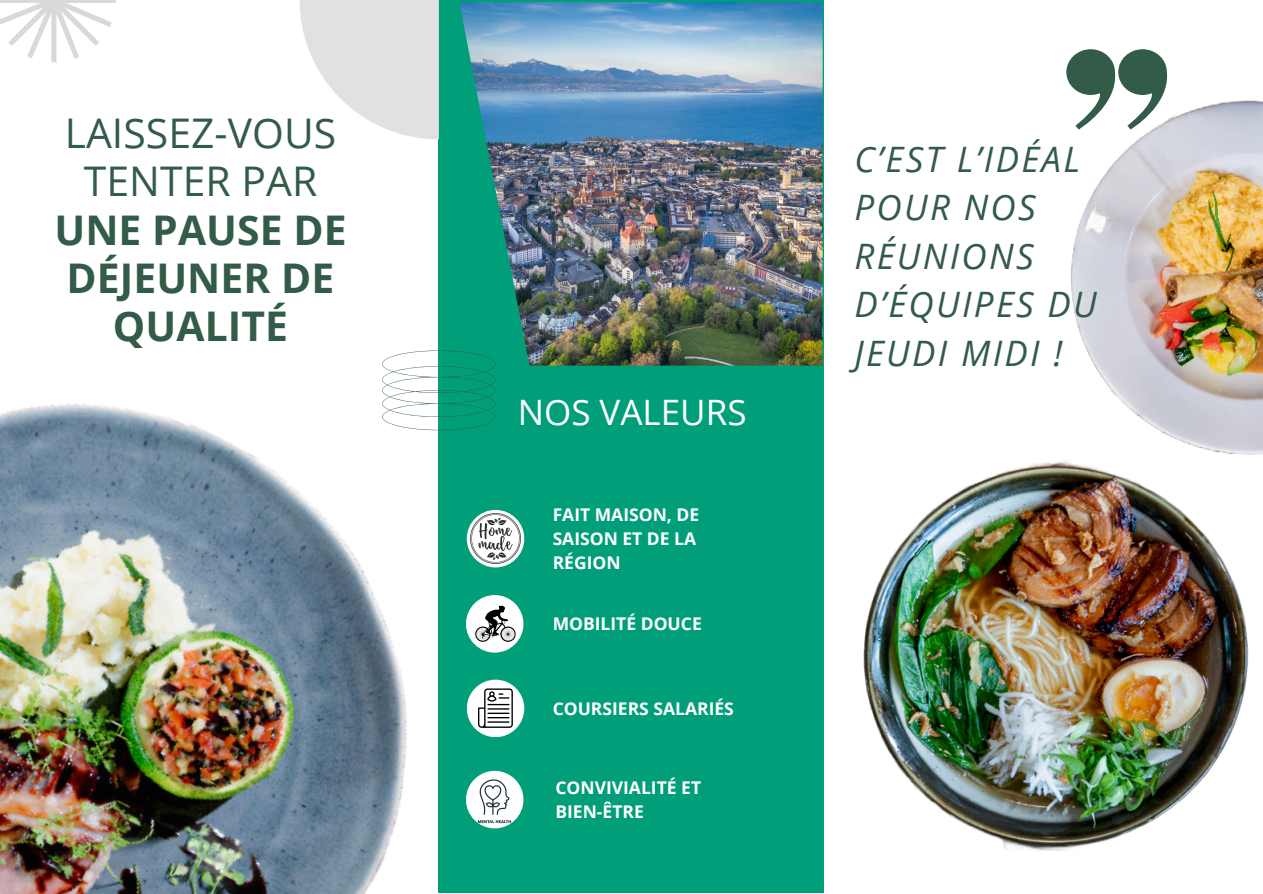
<style>
.page{position:relative;width:1263px;height:894px;background:#fff}
.page>*{position:absolute;margin:0;border:0;box-sizing:border-box;transform-origin:0 0}
.t1{font:700 40.8px/48.3px "Open Sans";letter-spacing:.005em;color:#325b48;text-align:center}
.t2{font:italic 34.95px/48.3px "Open Sans";letter-spacing:.065em;color:#325b48}
.t3{font:34.95px "Open Sans";color:#fff}
.t4{font:700 17.55px/23.7px "Open Sans";color:#fff}
.s1{font-weight:400}
</style>
<div class="page">
<img style="left:1071px;top:100px;width:192px;height:236px">
<img style="left:459px;top:2px;width:364px;height:334px">
<svg style="left:0;top:0;width:116px;height:62px"></svg>
<svg style="left:300px;top:0;width:139px;height:108px"></svg>
<svg style="left:1066px;top:49px;width:104px;height:80px"></svg>
<img style="left:0;top:108px;width:793px;height:785px">
<img style="left:792px;top:336px;width:471px;height:557px">
<p class="t1" style="left:54px;top:108px;width:294px"><span class="s1">LAISSEZ-VOUS<br>TENTER PAR<br></span>UNE PAUSE DE<br>DÉJEUNER DE<br>QUALITÉ</p>
<h1 class="t3" style="left:518px;top:387px;width:230px">NOS VALEURS</h1>
<p class="t4" style="left:553px;top:502px;width:148px">FAIT MAISON, DE<br>SAISON ET DE LA<br>RÉGION</p>
<p class="t4" style="left:553px;top:611px;width:151px">MOBILITÉ DOUCE</p>
<p class="t4" style="left:553px;top:695px;width:183px">COURSIERS SALARIÉS</p>
<p class="t4" style="left:555px;top:775px;width:147px">CONVIVIALITÉ ET<br>BIEN-ÊTRE</p>
<p class="t2" style="left:854px;top:134px;width:244px">C’EST L’IDÉAL<br>POUR NOS<br>RÉUNIONS<br>D’ÉQUIPES DU<br>JEUDI MIDI !</p>
</div>
